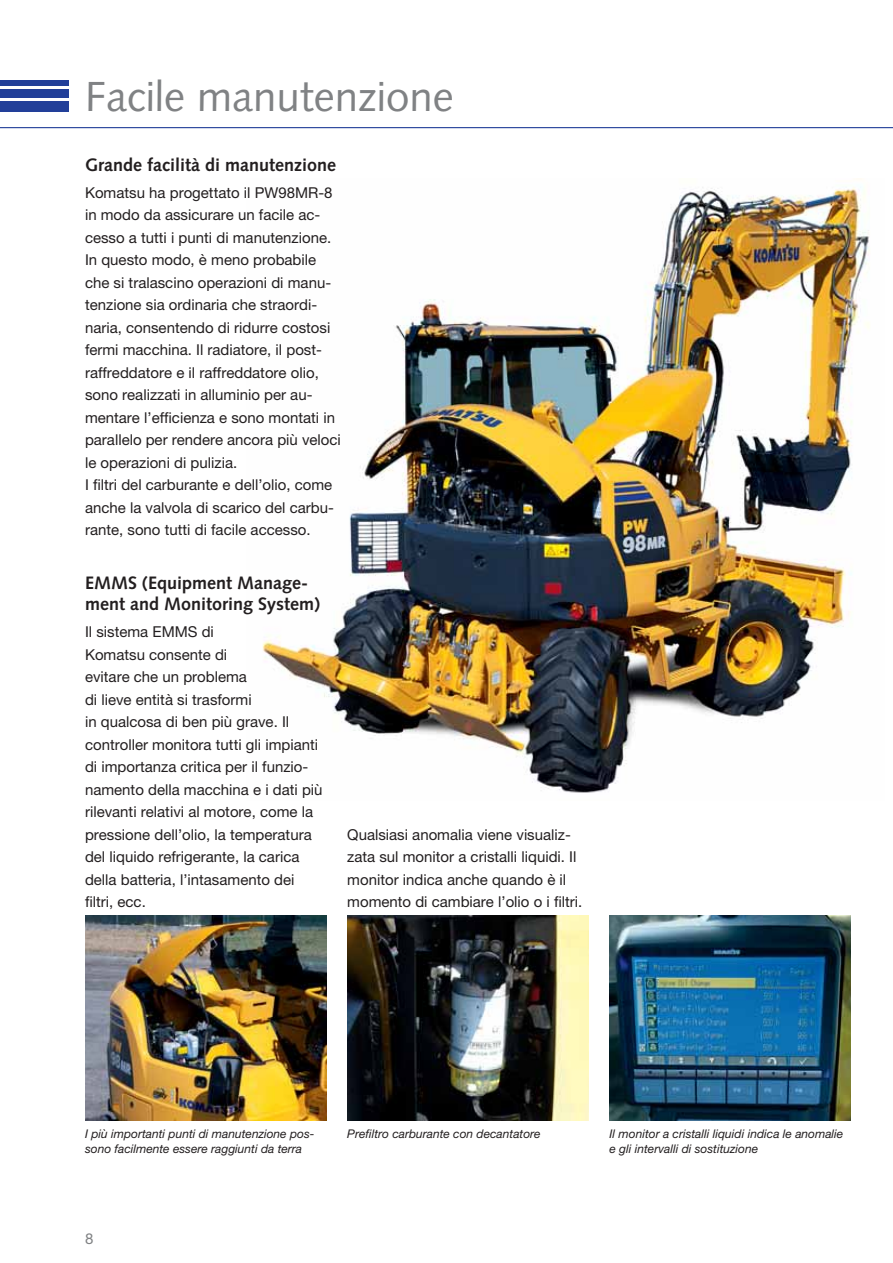
<style>
.page{position:relative;width:893px;height:1263px;background:#fff}
.page>*{position:absolute;margin:0;border:0;box-sizing:border-box;transform-origin:0 0}
.t1{font:42px "Syntax LTCE";color:#808284}
.t2{font:700 18px/21px "Syntax LTCE";color:#231f20}
.t3{font:15px/22.5px "Helvetica Neue LT Pro";color:#231f20}
.t4{font:15px "Helvetica Neue LT Pro";color:#808284}
.t5{font:italic 12px/15px "Helvetica Neue LT Pro";color:#231f20}
</style>
<div class="page">
<hr style="left:0;top:127px;width:893px;height:1px;background:#223f99">
<div style="left:0;top:101px;width:68px;height:10px;background:#223f99"></div>
<div style="left:0;top:89px;width:68px;height:8px;background:#223f99"></div>
<div style="left:0;top:80px;width:68px;height:5px;background:#223f99"></div>
<img style="left:262px;top:187px;width:608px;height:606px">
<img style="left:85px;top:916px;width:241px;height:204px">
<img style="left:609px;top:916px;width:241px;height:204px">
<img style="left:347px;top:916px;width:241px;height:204px">
<h1 class="t1" style="left:85px;top:77px;width:370px">Facile manutenzione</h1>
<p class="t2" style="left:85px;top:155px;width:253px">Grande facilità di manutenzione</p>
<p class="t3" style="left:85px;top:183px;width:257px">Komatsu ha progettato il PW98MR-8 in modo da assicurare un facile ac&shy;cesso a tutti i punti di manutenzione.<br>In questo modo, è meno probabile che si tralascino operazioni di manu&shy;tenzione sia ordinaria che straordi&shy;naria, consentendo di ridurre costosi fermi macchina. Il radiatore, il post&shy;raffreddatore e il raffreddatore olio, sono realizzati in alluminio per au&shy;mentare l’efficienza e sono montati in parallelo per rendere ancora più veloci le operazioni di pulizia.<br>I filtri del carburante e dell’olio, come anche la valvola di scarico del carbu&shy;rante, sono tutti di facile accesso.</p>
<p class="t2" style="left:85px;top:574px;width:237px">EMMS (Equipment Manage&shy;ment and Monitoring System)</p>
<p class="t3" style="left:85px;top:622px;width:239px">Il sistema EMMS di<br>Komatsu consente di<br>evitare che un problema<br>di lieve entità si trasformi<br>in qualcosa di ben più grave. Il controller monitora tutti gli impianti di importanza critica per il funzio&shy;namento della macchina e i dati più rilevanti relativi al motore, come la pressione dell’olio, la temperatura del liquido refrigerante, la carica della batteria, l’intasamento dei filtri, ecc.</p>
<p class="t3" style="left:347px;top:825px;width:237px">Qualsiasi anomalia viene visualiz&shy;zata sul monitor a cristalli liquidi. Il monitor indica anche quando è il momento di cambiare l’olio o i filtri.</p>
<p class="t5" style="left:85px;top:1128px;width:231px">I più importanti punti di manutenzione pos&shy;sono facilmente essere raggiunti da terra</p>
<p class="t5" style="left:347px;top:1128px;width:195px">Prefiltro carburante con decantatore</p>
<p class="t5" style="left:609px;top:1128px;width:235px">Il monitor a cristalli liquidi indica le anomalie e gli intervalli di sostituzione</p>
<p class="t4" style="left:85px;top:1233px;width:10px">8</p>
</div>
